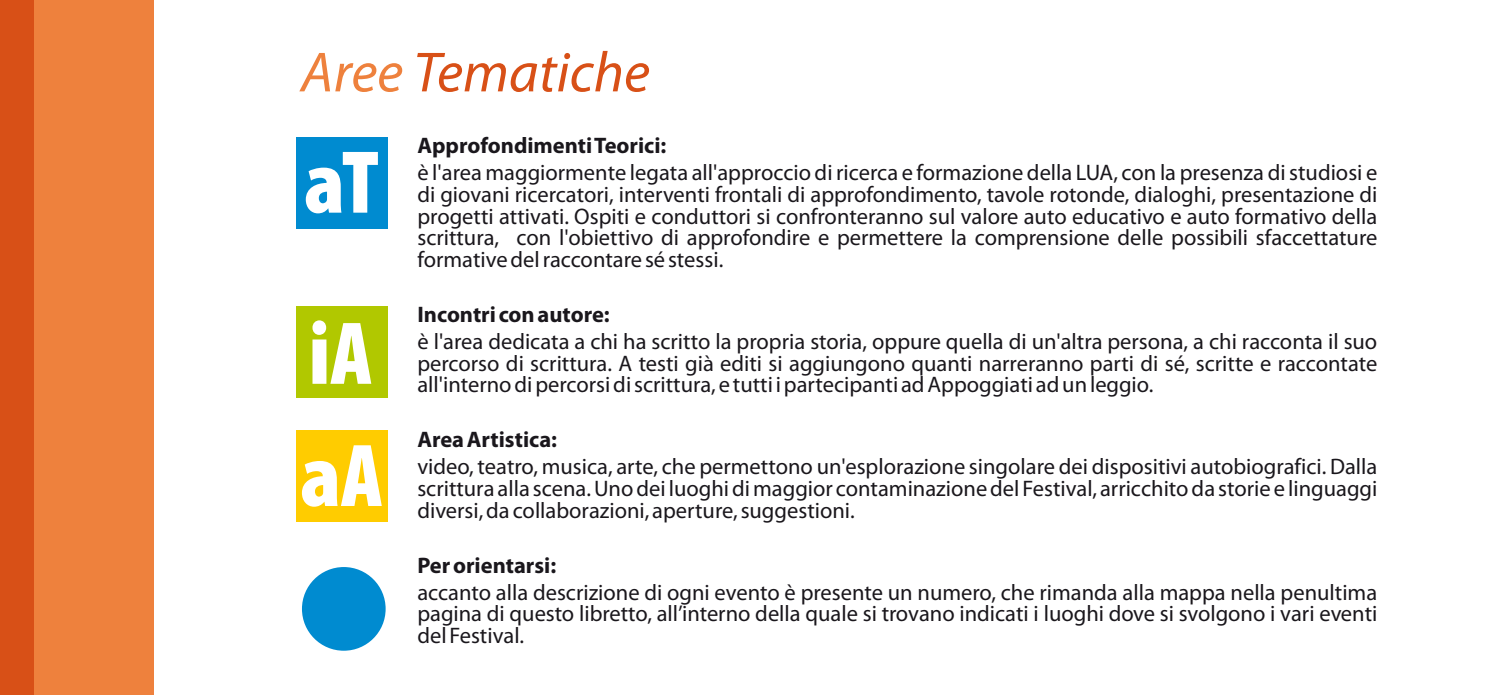
<style>
.page{position:relative;width:1489px;height:695px;background:#fff}
.page>*{position:absolute;margin:0;border:0;box-sizing:border-box;transform-origin:0 0}
.t1{font:900 condensed 90px/171px "Myriad Pro";color:#fff}
.t2{font:italic 57px "Myriad Pro";color:#d85017}
.t3{font:22.5px/21.8px "Myriad Pro";color:#1a171c;text-align:justify}
.t4{font:700 22.5px "Myriad Pro";color:#1a171c}
.s1{color:#ee813d}
</style>
<div class="page">
<div style="left:0;top:0;width:153px;height:694px;background:#ee813d"></div>
<div style="left:0;top:0;width:34px;height:694px;background:#d85017"></div>
<div style="left:296px;top:137px;width:91px;height:91px;background:#008bd0"></div>
<div style="left:296px;top:306px;width:91px;height:92px;background:#b1c800"></div>
<div style="left:296px;top:430px;width:91px;height:91px;background:#fc0"></div>
<div style="left:302px;top:567px;width:83px;height:83px;background:#008bd0;border-radius:50%"></div>
<h2 class="t2" style="left:301px;top:49px;width:350px"><span class="s1">Aree</span> Tematiche</h2>
<h1 class="t1" style="left:304px;top:105px;width:76px">aT iA</h1>
<h1 class="t1" style="left:300px;top:398px;width:84px">aA</h1>
<p class="t4" style="left:417px;top:136px;width:250px">Approfondimenti Teorici:</p>
<p class="t3" style="left:417px;top:164px;width:961px">è l'area maggiormente legata all'approccio di ricerca e formazione della LUA, con la presenza di studiosi e di giovani ricercatori, interventi frontali di approfondimento, tavole rotonde, dialoghi, presentazione di progetti attivati. Ospiti e conduttori si confronteranno sul valore auto educativo e auto formativo della scrittura, con l'obiettivo di approfondire e permettere la comprensione delle possibili sfaccettature formative del raccontare sé stessi.</p>
<p class="t4" style="left:417px;top:305px;width:194px">Incontri con autore:</p>
<p class="t3" style="left:417px;top:332px;width:961px">è l'area dedicata a chi ha scritto la propria storia, oppure quella di un'altra persona, a chi racconta il suo percorso di scrittura. A testi già editi si aggiungono quanti narreranno parti di sé, scritte e raccontate all'interno di percorsi di scrittura, e tutti i partecipanti ad Appoggiati ad un leggio.</p>
<p class="t4" style="left:417px;top:430px;width:141px">Area Artistica:</p>
<p class="t3" style="left:417px;top:458px;width:961px">video, teatro, musica, arte, che permettono un'esplorazione singolare dei dispositivi autobiografici. Dalla scrittura alla scena. Uno dei luoghi di maggior contaminazione del Festival, arricchito da storie e linguaggi diversi, da collaborazioni, aperture, suggestioni.</p>
<p class="t4" style="left:417px;top:555px;width:140px">Per orientarsi:</p>
<p class="t3" style="left:417px;top:583px;width:961px">accanto alla descrizione di ogni evento è presente un numero, che rimanda alla mappa nella penultima pagina di questo libretto, all’interno della quale si trovano indicati i luoghi dove si svolgono i vari eventi del Festival.</p>
</div>
